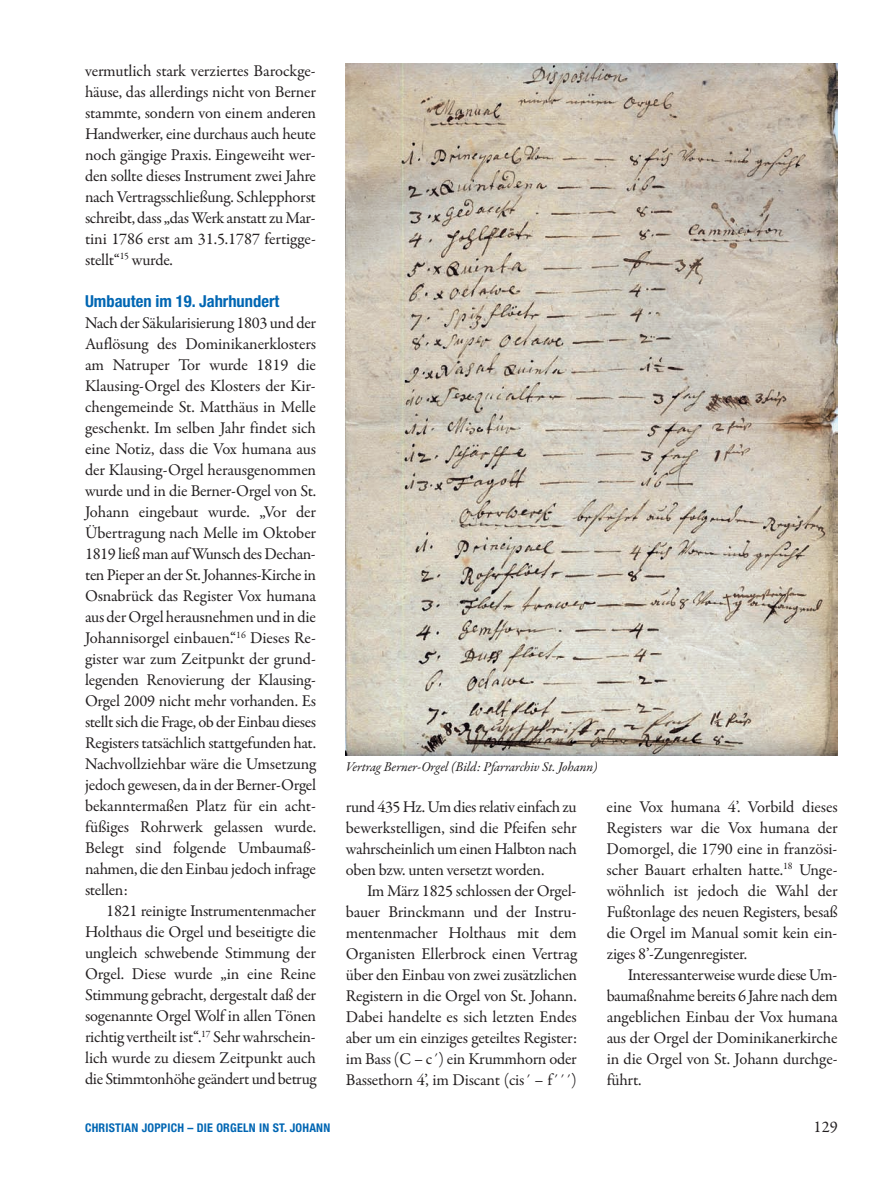
<style>
.page{position:relative;width:893px;height:1191px;background:#fff}
.page>*{position:absolute;margin:0;border:0;box-sizing:border-box;transform-origin:0 0}
.t1{font:16.5px/21px "Garamond Premr Pro";letter-spacing:-.015em;color:#231f20;text-align:justify}
.t2{font:700 condensed 16.5px "Helvetica Neue";color:#0166b3}
.t3{font:italic 13.5px "Garamond Premr Pro";letter-spacing:-.005em;color:#231f20}
.t4{font:700 condensed 12px "Helvetica Neue";letter-spacing:.02em;color:#0166b3}
</style>
<div class="page">
<img style="left:346px;top:64px;width:491px;height:691px">
<p class="t1" style="left:85px;top:62px;width:233px">vermutlich stark verziertes Barockge&shy;häuse, das allerdings nicht von Berner stammte, sondern von einem anderen Handwerker, eine durchaus auch heute noch gängige Praxis. Eingeweiht wer&shy;den sollte dieses Instrument zwei Jahre nach Vertragsschließung. Schlepphorst schreibt, dass „das Werk anstatt zu Mar&shy;tini 1786 erst am 31.5.1787 fertigge&shy;stellt“<sup>15</sup> wurde.</p>
<p class="t2" style="left:85px;top:295px;width:196px">Umbauten im 19. Jahrhundert</p>
<p class="t1" style="left:85px;top:314px;width:233px">Nach der Säkularisierung 1803 und der Auflösung des Dominikanerklosters am Natruper Tor wurde 1819 die Klausing-Orgel des Klosters der Kir&shy;chengemeinde St. Matthäus in Melle geschenkt. Im selben Jahr findet sich eine Notiz, dass die Vox humana aus der Klausing-Orgel herausgenommen wurde und in die Berner-Orgel von St.<br>Johann eingebaut wurde. „Vor der Übertragung nach Melle im Oktober 1819 ließ man auf Wunsch des Dechan&shy;ten Pieper an der St. Johannes-Kirche in Osnabrück das Register Vox humana aus der Orgel herausnehmen und in die Johannisorgel einbauen.“<sup>16</sup> Dieses Re - gister war zum Zeitpunkt der grund - legenden Renovierung der Klausing-Orgel 2009 nicht mehr vorhanden. Es stellt sich die Frage, ob der Einbau dieses Registers tatsächlich stattgefunden hat.<br>Nachvollziehbar wäre die Umsetzung jedoch gewesen, da in der Berner-Orgel bekanntermaßen Platz für ein acht - füßiges Rohrwerk gelassen wurde.<br>Belegt sind folgende Umbaumaß - nahmen, die den Einbau jedoch infrage stellen:</p>
<p class="t1" style="left:85px;top:902px;width:233px;text-indent:21px">1821 reinigte Instrumentenmacher Holthaus die Orgel und beseitigte die ungleich schwebende Stimmung der Orgel. Diese wurde „in eine Reine Stimmung gebracht, dergestalt daß der sogenannte Orgel Wolf in allen Tönen richtig vertheilt ist“.<sup>17</sup> Sehr wahrschein&shy;lich wurde zu diesem Zeitpunkt auch die Stimmtonhöhe geändert und betrug</p>
<p class="t3" style="left:346px;top:761px;width:253px">Vertrag Berner-Orgel (Bild: Pfarrarchiv St. Johann)</p>
<p class="t1" style="left:346px;top:797px;width:232px">rund 435 Hz. Um dies relativ einfach zu bewerkstelligen, sind die Pfeifen sehr wahrscheinlich um einen Halbton nach oben bzw. unten versetzt worden.</p>
<p class="t1" style="left:346px;top:881px;width:233px;text-indent:21px">Im März 1825 schlossen der Orgel&shy;bauer Brinckmann und der Instru - mentenmacher Holthaus mit dem Organisten Ellerbrock einen Vertrag über den Einbau von zwei zusätzlichen Registern in die Orgel von St. Johann.<br>Dabei handelte es sich letzten Endes aber um ein einziges geteiltes Register: im Bass (C – c´) ein Krummhorn oder Bassethorn 4’, im Discant (cis´ – f´´´)</p>
<p class="t1" style="left:607px;top:797px;width:233px">eine Vox humana 4’. Vorbild dieses Registers war die Vox humana der Domorgel, die 1790 eine in französi&shy;scher Bauart erhalten hatte.<sup>18</sup> Unge&shy;wöhnlich ist jedoch die Wahl der Fußtonlage des neuen Registers, besaß die Orgel im Manual somit kein ein - ziges 8’-Zungenregister.</p>
<p class="t1" style="left:607px;top:965px;width:233px;text-indent:21px">Interessanterweise wurde diese Um&shy;baumaßnahme bereits 6 Jahre nach dem angeblichen Einbau der Vox humana aus der Orgel der Dominikanerkirche in die Orgel von St. Johann durchge&shy;führt.</p>
<p class="t4" style="left:85px;top:1123px;width:247px">CHRISTIAN JOPPICH – DIE ORGELN IN ST. JOHANN</p>
<p class="t1" style="left:814px;top:1118px;width:26px">129</p>
</div>
